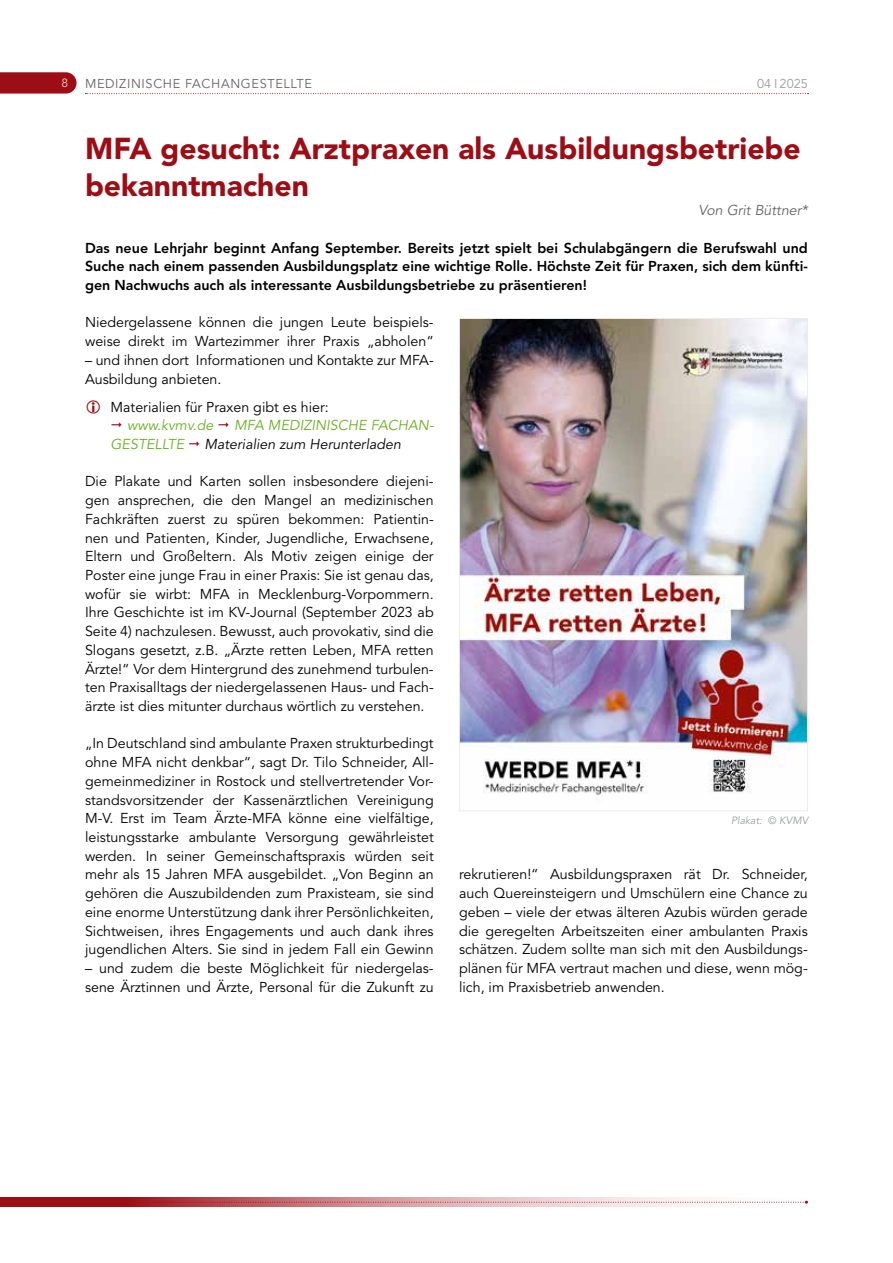
<style>
.page{position:relative;width:893px;height:1263px;background:#fff}
.page>*{position:absolute;margin:0;border:0;box-sizing:border-box;transform-origin:0 0}
.t1{font:900 30px/37.3px "Avenir LT Std";color:#9d0d15}
.t2{font:14.25px/18.8px "Avenir LT Std";color:#000}
.t3{font:800 14.25px/18.8px "Avenir LT Std";color:#000;text-align:justify}
.t4{font:italic 14.25px "Avenir LT Std";color:#6ab023}
.t5{font:italic 14.25px "Avenir LT Std";color:#000}
.t6{font:italic 14.25px "Avenir LT Std";color:#646567}
.t7{font:12.75px "Avenir LT Std";letter-spacing:.05em;color:#646567}
.t8{font:12.75px "Avenir LT Std";color:#9c9e9f}
.t9{font:12px "Avenir LT Std";color:#eccdbe}
.t10{font:italic 10.5px "Avenir LT Std";color:#9c9e9f}
.s1{font-style:normal}
</style>
<div class="page">
<svg style="left:0;top:72px;width:77px;height:22px;background:#a31d24"></svg>
<svg style="left:85px;top:93px;width:723px;height:1px"></svg>
<svg style="left:0;top:1197px;width:807px;height:10px"></svg>
<svg style="left:0;top:1201px;width:808px;height:3px;background:#cc8286"></svg>
<img style="left:461px;top:320px;width:345px;height:480px">
<p class="t9" style="left:61px;top:76px;width:8px">8</p>
<p class="t7" style="left:85px;top:77px;width:228px">MEDIZINISCHE FACHANGESTELLTE</p>
<p class="t8" style="left:757px;top:77px;width:52px">04 I 2025</p>
<h1 class="t1" style="left:85px;top:130px;width:717px">MFA gesucht: Arztpraxen als Ausbildungsbetriebe bekanntmachen</h1>
<p class="t6" style="left:698px;top:202px;width:111px">Von Grit Büttner*</p>
<p class="t3" style="left:85px;top:238px;width:724px">Das neue Lehrjahr beginnt Anfang September. Bereits jetzt spielt bei Schulabgängern die Berufswahl und Suche nach einem passenden Ausbildungsplatz eine wichtige Rolle. Höchste Zeit für Praxen, sich dem künfti&shy;gen Nachwuchs auch als interessante Ausbildungsbetriebe zu präsentieren!</p>
<p class="t2" style="left:85px;top:314px;width:350px">Niedergelassene können die jungen Leute beispiels&shy;weise direkt im Wartezimmer ihrer Praxis „abholen“</p>
<p class="t2" style="left:85px;top:351px;width:350px">– und ihnen dort Informationen und Kontakte zur MFA-<br>Ausbildung anbieten.</p>
<p class="t2" style="left:111px;top:398px;width:220px">Materialien für Praxen gibt es hier:</p>
<p class="t4" style="left:127px;top:417px;width:88px">www.kvmv.de</p>
<p class="t4" style="left:234px;top:417px;width:201px">MFA MEDIZINISCHE FACHAN-</p>
<p class="t4" style="left:111px;top:436px;width:75px">GESTELLTE</p>
<p class="t5" style="left:204px;top:436px;width:198px">Materialien zum Herunterladen</p>
<p class="t2" style="left:85px;top:473px;width:350px;text-align:justify">Die Plakate und Karten sollen insbesondere diejeni&shy;gen ansprechen, die den Mangel an medizinischen Fachkräften zuerst zu spüren bekommen: Patientin&shy;nen und Patienten, Kinder, Jugendliche, Erwachsene, Eltern und Großeltern. Als Motiv zeigen einige der Poster eine junge Frau in einer Praxis: Sie ist genau das, wofür sie wirbt: MFA in Mecklenburg-Vorpommern.<br>Ihre Geschichte ist im KV-Journal (September 2023 ab Seite 4) nachzulesen. Bewusst, auch provokativ, sind die Slogans gesetzt, z.B. „Ärzte retten Leben, MFA retten Ärzte!“ Vor dem Hintergrund des zunehmend turbulen&shy;ten Praxisalltags der niedergelassenen Haus- und Fach&shy;ärzte ist dies mitunter durchaus wörtlich zu verstehen.</p>
<p class="t2" style="left:85px;top:734px;width:350px;text-align:justify">„In Deutschland sind ambulante Praxen strukturbedingt ohne MFA nicht denkbar“, sagt Dr. Tilo Schneider, All&shy;gemeinmediziner in Rostock und stellvertretender Vor&shy;standsvorsitzender der Kassenärztlichen Vereinigung M-V. Erst im Team Ärzte-MFA könne eine vielfältige, leistungsstarke ambulante Versorgung gewährleistet werden. In seiner Gemeinschaftspraxis würden seit mehr als 15 Jahren MFA ausgebildet. „Von Beginn an gehören die Auszubildenden zum Praxisteam, sie sind eine enorme Unterstützung dank ihrer Persönlichkeiten, Sichtweisen, ihres Engagements und auch dank ihres jugendlichen Alters. Sie sind in jedem Fall ein Gewinn</p>
<p class="t2" style="left:85px;top:959px;width:350px">– und zudem die beste Möglichkeit für niedergelas&shy;sene Ärztinnen und Ärzte, Personal für die Zukunft zu</p>
<p class="t10" style="left:731px;top:814px;width:78px">Plakat: <span class="s1">©</span> KVMV</p>
<p class="t2" style="left:459px;top:865px;width:350px;text-align:justify">rekrutieren!“ Ausbildungspraxen rät Dr. Schneider, auch Quereinsteigern und Umschülern eine Chance zu geben – viele der etwas älteren Azubis würden gerade die geregelten Arbeitszeiten einer ambulanten Praxis schätzen. Zudem sollte man sich mit den Ausbildungs&shy;plänen für MFA vertraut machen und diese, wenn mög&shy;lich, im Praxisbetrieb anwenden.</p>
</div>
